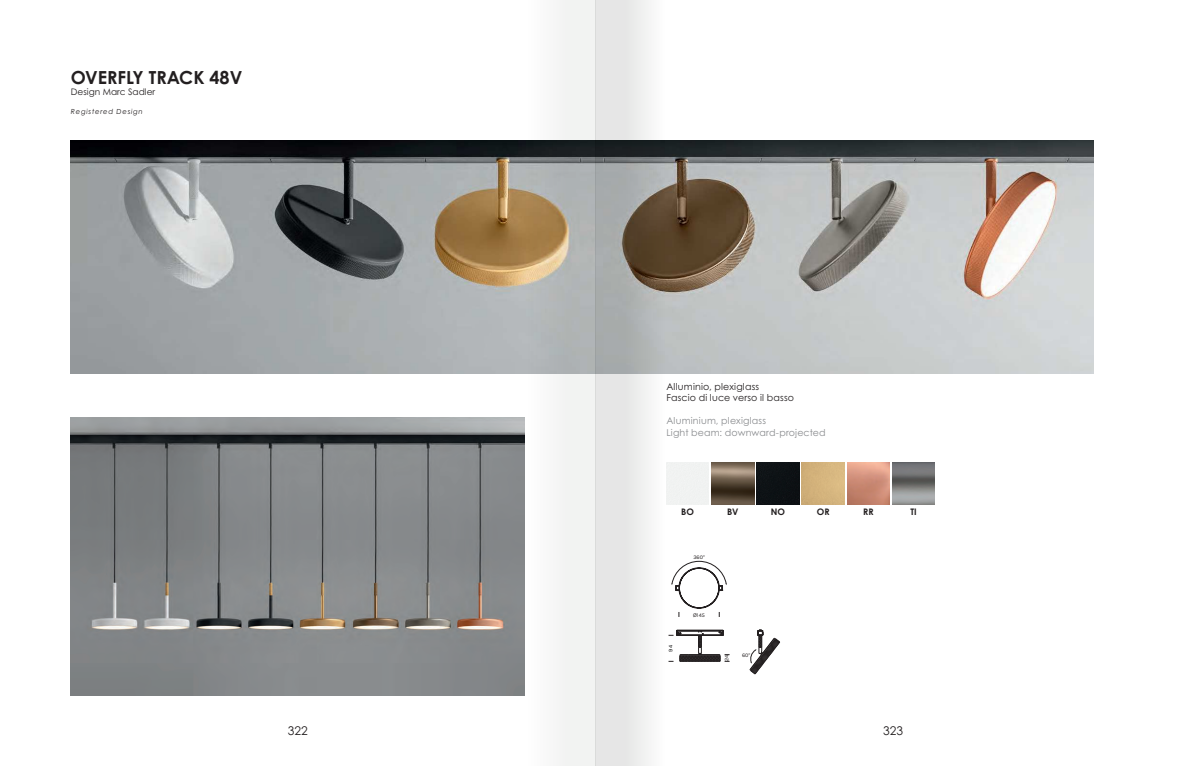
<style>
.page{position:relative;width:1191px;height:766px;background:#fff}
.page>*{position:absolute;margin:0;border:0;box-sizing:border-box;transform-origin:0 0}
.t1{font:700 18px "Century Gothic Pro";color:#231f20}
.t2{font:12px "Century Gothic Pro";color:#231f20}
.t3{font:9.5px/11.4px "Century Gothic Pro";letter-spacing:.02em;color:#8a8c8f}
.t4{font:9.5px/11.4px "Century Gothic Pro";letter-spacing:.02em;color:#231f20}
.t5{font:9px "Century Gothic Pro";color:#231f20}
.t6{font:700 9px "Century Gothic Pro";color:#231f20}
.t7{font:italic 7px "Century Gothic Pro";letter-spacing:.1em;color:#231f20}
.t8{font:5.5px "Karla";color:#231f20}
.t9{font:5.5px "Karla";color:#000001}
.s1{font-family:"Myriad Pro"}
</style>
<div class="page">
<img style="left:71px;top:140px;width:455px;height:233px">
<img style="left:71px;top:417px;width:453px;height:277px">
<img style="left:664px;top:140px;width:429px;height:233px">
<img style="left:711px;top:462px;width:43px;height:43px">
<div style="left:756px;top:462px;width:43px;height:43px;background:#0d1215"></div>
<img style="left:847px;top:462px;width:42px;height:43px">
<img style="left:892px;top:462px;width:42px;height:43px">
<svg style="left:671px;top:561px;width:56px;height:55px"></svg>
<svg style="left:668px;top:630px;width:61px;height:32px"></svg>
<svg style="left:749px;top:630px;width:31px;height:44px"></svg>
<svg style="left:595px;top:0;width:69px;height:765px"></svg>
<svg style="left:526px;top:0;width:69px;height:765px;fill:#f2f3f2"></svg>
<h1 class="t1" style="left:71px;top:66px;width:173px">OVERFLY TRACK 48V</h1>
<p class="t5" style="left:71px;top:86px;width:86px">Design Marc Sadler</p>
<p class="t7" style="left:71px;top:107px;width:73px">Registered Design</p>
<p class="t4" style="left:666px;top:380px;width:129px">Alluminio, plexiglass<br>Fascio di luce verso il basso</p>
<p class="t3" style="left:666px;top:415px;width:161px">Aluminium, plexiglass<br>Light beam: downward-projected</p>
<p class="t6" style="left:681px;top:505px;width:14px">BO</p>
<p class="t6" style="left:727px;top:505px;width:13px">BV</p>
<p class="t6" style="left:771px;top:505px;width:16px">NO</p>
<p class="t6" style="left:816px;top:505px;width:14px">OR</p>
<p class="t6" style="left:863px;top:505px;width:12px">RR</p>
<p class="t6" style="left:910px;top:505px;width:8px">TI</p>
<p class="t8" style="left:693px;top:554px;width:13px">360<span class="s1">°</span></p>
<p class="t9" style="left:668px;top:651px;width:8px;rotate:-90deg">94</p>
<p class="t8" style="left:693px;top:611px;width:13px"><span class="s1">Ø</span>145</p>
<p class="t8" style="left:724px;top:661px;width:8px;rotate:-90deg">24</p>
<p class="t8" style="left:742px;top:651px;width:10px">60<span class="s1">°</span></p>
<p class="t2" style="left:288px;top:723px;width:21px">322</p>
<p class="t2" style="left:883px;top:723px;width:21px">323</p>
</div>
